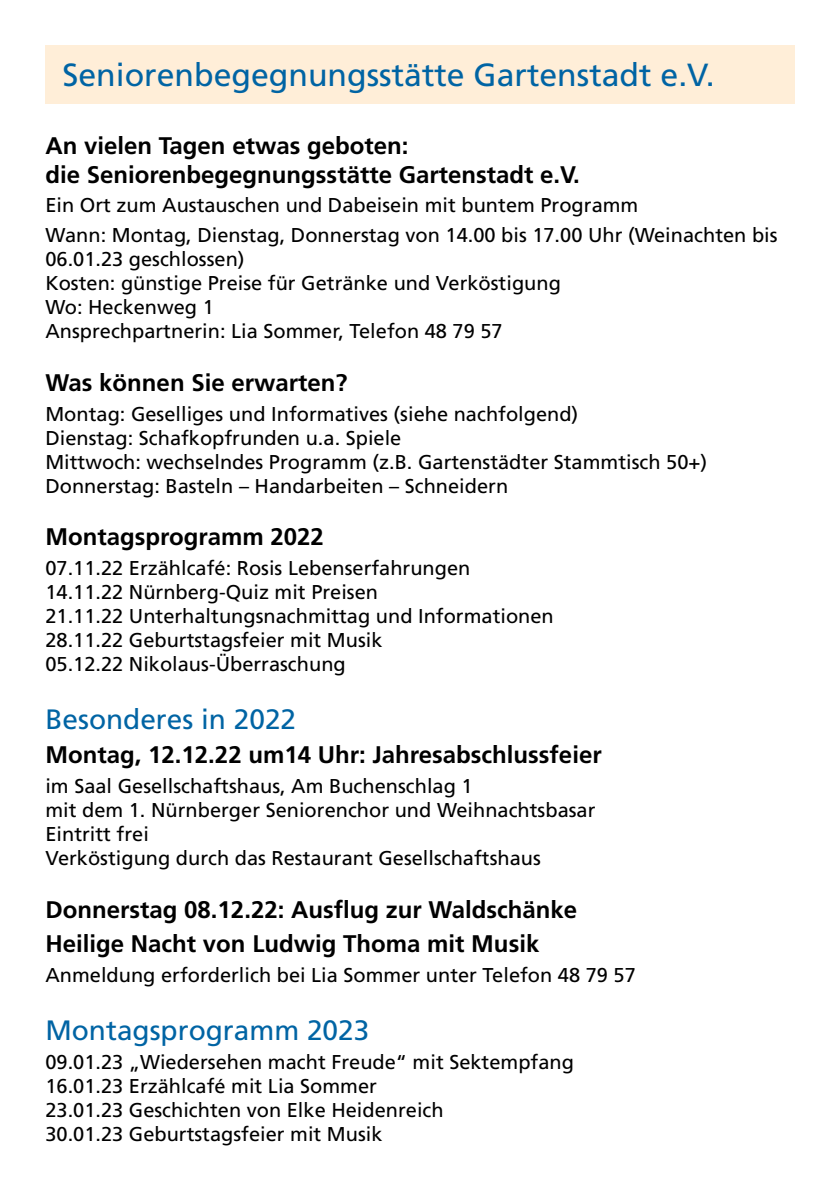
<style>
.page{position:relative;width:840px;height:1191px;background:#fff}
.page>*{position:absolute;margin:0;border:0;box-sizing:border-box;transform-origin:0 0}
.t1{font:32px "Frutiger LT Pro";color:#0064a4}
.t2{font:28px "Frutiger LT Pro";color:#0064a4}
.t3{font:700 24px/28.8px "Frutiger LT Pro";color:#000}
.t4{font:20px/24px "Frutiger LT Pro";color:#000}
</style>
<div class="page">
<div style="left:45px;top:45px;width:749px;height:58px;background:#ffeed8"></div>
<h1 class="t1" style="left:62px;top:56px;width:653px">Seniorenbegegnungsstätte Gartenstadt e.V.</h1>
<p class="t3" style="left:45px;top:131px;width:535px">An vielen Tagen etwas geboten:<br>die Seniorenbegegnungsstätte Gartenstadt e.V.</p>
<p class="t4" style="left:45px;top:191px;width:733px;line-height:29.6px">Ein Ort zum Austauschen und Dabeisein mit buntem Programm<br>Wann: Montag, Dienstag, Donnerstag von 14.00 bis 17.00 Uhr (Weinachten bis</p>
<p class="t4" style="left:45px;top:247px;width:516px">06.01.23 geschlossen)<br>Kosten: günstige Preise für Getränke und Verköstigung Wo: Heckenweg 1<br>Ansprechpartnerin: Lia Sommer, Telefon 48 79 57</p>
<p class="t3" style="left:45px;top:368px;width:303px">Was können Sie erwarten?</p>
<p class="t4" style="left:45px;top:402px;width:662px">Montag: Geselliges und Informatives (siehe nachfolgend)<br>Dienstag: Schafkopfrunden u.a. Spiele<br>Mittwoch: wechselndes Programm (z.B. Gartenstädter Stammtisch 50+)<br>Donnerstag: Basteln – Handarbeiten – Schneidern</p>
<p class="t3" style="left:45px;top:523px;width:280px">Montagsprogramm 2022</p>
<p class="t4" style="left:45px;top:556px;width:509px">07.11.22 Erzählcafé: Rosis Lebenserfahrungen<br>14.11.22 Nürnberg-Quiz mit Preisen<br>21.11.22 Unterhaltungsnachmittag und Informationen 28.11.22 Geburtstagsfeier mit Musik<br>05.12.22 Nikolaus-Überraschung</p>
<h2 class="t2" style="left:45px;top:702px;width:252px">Besonderes in 2022</h2>
<p class="t3" style="left:45px;top:740px;width:557px">Montag, 12.12.22 um14 Uhr: Jahresabschlussfeier</p>
<p class="t4" style="left:45px;top:774px;width:551px">im Saal Gesellschaftshaus, Am Buchenschlag 1<br>mit dem 1. Nürnberger Seniorenchor und Weihnachtsbasar Eintritt frei<br>Verköstigung durch das Restaurant Gesellschaftshaus</p>
<p class="t3" style="left:45px;top:892px;width:533px;line-height:34.4px">Donnerstag 08.12.22: Ausflug zur Waldschänke<br>Heilige Nacht von Ludwig Thoma mit Musik</p>
<p class="t4" style="left:45px;top:963px;width:591px">Anmeldung erforderlich bei Lia Sommer unter Telefon 48 79 57</p>
<h2 class="t2" style="left:45px;top:1013px;width:325px">Montagsprogramm 2023</h2>
<p class="t4" style="left:45px;top:1050px;width:529px">09.01.23 „Wiedersehen macht Freude“ mit Sektempfang 16.01.23 Erzählcafé mit Lia Sommer<br>23.01.23 Geschichten von Elke Heidenreich<br>30.01.23 Geburtstagsfeier mit Musik</p>
</div>
